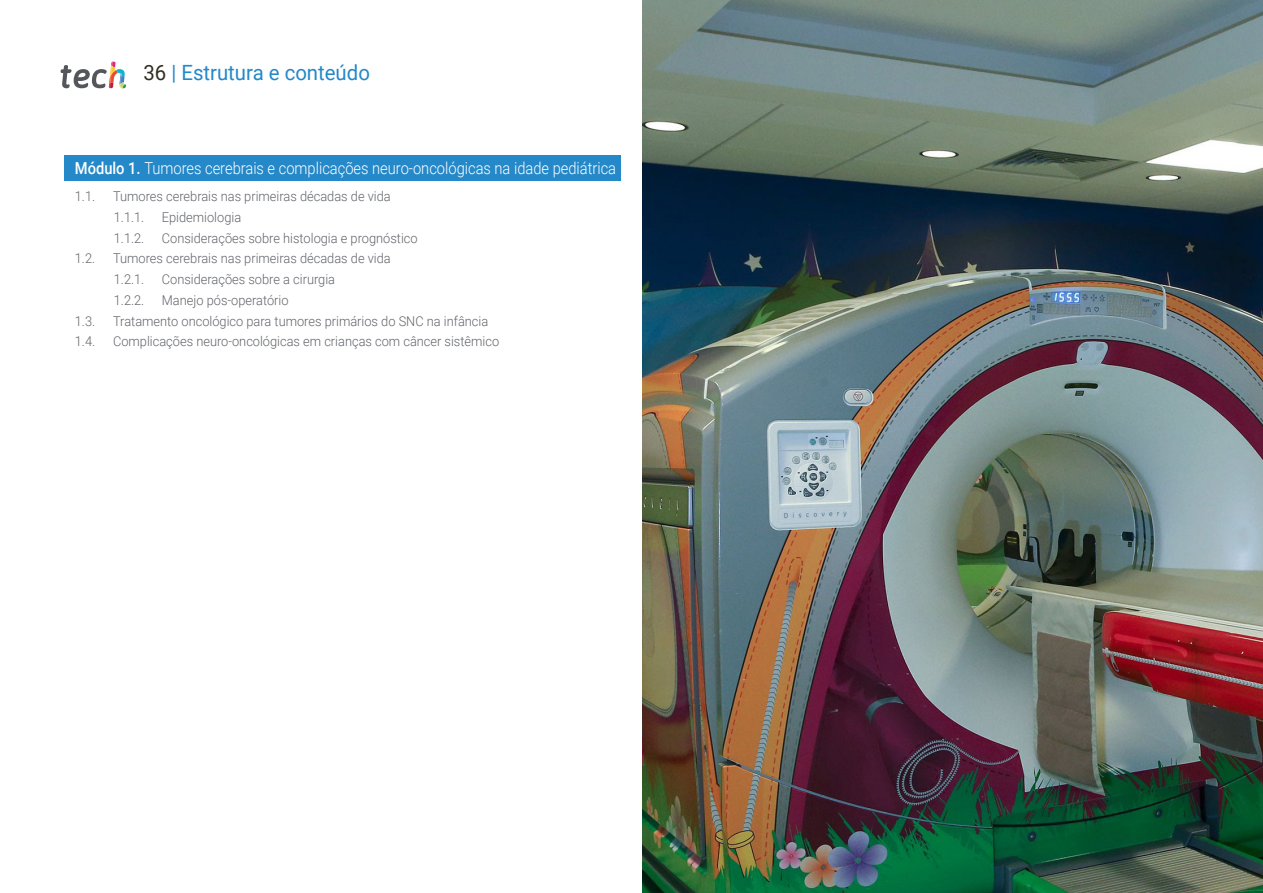
<style>
.page{position:relative;width:1263px;height:893px;background:#fff}
.page>*{position:absolute;margin:0;border:0;box-sizing:border-box;transform-origin:0 0}
.t1{font:21px "Roboto";color:#2488c9}
.t2{font:300 16.5px "Roboto";color:#fff;scale:.89 1}
.t3{font:300 13.5px/20.7px "Roboto";color:#61646a;scale:.95 1}
.s1{color:#312e20}
.s2{font-weight:500}
</style>
<div class="page">
<div style="left:64px;top:155px;width:557px;height:25px;background:#2488c9"></div>
<img style="left:642px;top:0;width:621px;height:893px">
<svg style="left:61px;top:62px;width:65px;height:27px"></svg>
<h1 class="t1" style="left:144px;top:57px;width:228px"><span class="s1">36</span> | Estrutura e conteúdo</h1>
<p class="t2" style="left:75px;top:157px;width:610px"><span class="s2">Módulo 1.</span> Tumores cerebrais e complicações neuro-oncológicas na idade pediátrica</p>
<p class="t3" style="left:75px;top:185px;width:23px">1.1.</p>
<p class="t3" style="left:113px;top:185px;width:294px">Tumores cerebrais nas primeiras décadas de vida<br>1.1.1.</p>
<p class="t3" style="left:162px;top:206px;width:85px">Epidemiologia</p>
<p class="t3" style="left:114px;top:227px;width:34px">1.1.2.</p>
<p class="t3" style="left:162px;top:227px;width:271px">Considerações sobre histologia e prognóstico</p>
<p class="t3" style="left:75px;top:248px;width:23px">1.2.</p>
<p class="t3" style="left:113px;top:248px;width:294px">Tumores cerebrais nas primeiras décadas de vida<br>1.2.1.</p>
<p class="t3" style="left:162px;top:268px;width:184px">Considerações sobre a cirurgia</p>
<p class="t3" style="left:114px;top:289px;width:34px">1.2.2.</p>
<p class="t3" style="left:162px;top:289px;width:135px">Manejo pós-operatório</p>
<p class="t3" style="left:75px;top:310px;width:23px">1.3.</p>
<p class="t3" style="left:113px;top:310px;width:396px">Tratamento oncológico para tumores primários do SNC na infância</p>
<p class="t3" style="left:75px;top:331px;width:23px">1.4.</p>
<p class="t3" style="left:113px;top:331px;width:408px">Complicações neuro-oncológicas em crianças com câncer sistêmico</p>
</div>
